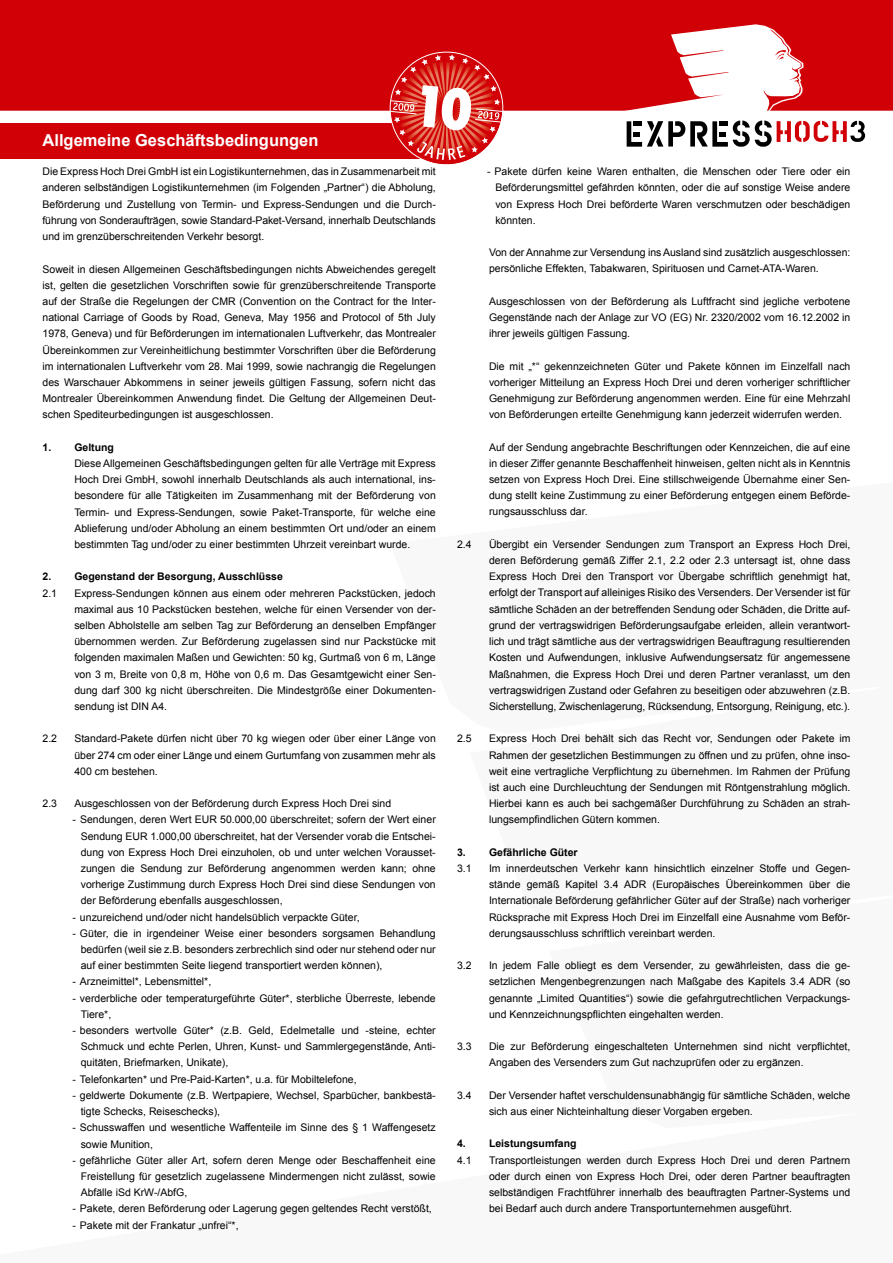
<style>
.page{position:relative;width:893px;height:1263px;background:#fff}
.page>*{position:absolute;margin:0;border:0;box-sizing:border-box;transform-origin:0 0}
.t1{font:700 16.5px "Arial";color:#fff}
.t2{font:10.5px/16.2px "Arial";color:#000;text-align:justify}
.t3{font:700 10.5px "Arial";color:#000}
</style>
<div class="page">
<div style="left:0;top:0;width:893px;height:113px;background:#d10007"></div>
<svg style="left:627px;top:121px;width:238px;height:26px"></svg>
<svg style="left:623px;top:24px;width:180px;height:87px"></svg>
<div style="left:0;top:111px;width:893px;height:5px;background:#fff"></div>
<div style="left:0;top:123px;width:436px;height:36px;background:#d10007"></div>
<svg style="left:387px;top:51px;width:119px;height:114px"></svg>
<h1 class="t1" style="left:43px;top:129px;width:277px">Allgemeine Geschäftsbedingungen</h1>
<p class="t2" style="left:43px;top:164px;width:395px">Die Express Hoch Drei GmbH ist ein Logistikunternehmen, das in Zusammenarbeit mit anderen selbständigen Logistikunternehmen (im Folgenden „Partner“) die Abholung, Beförderung und Zustellung von Termin- und Express-Sendungen und die Durch&shy;führung von Sonderaufträgen, sowie Standard-Paket-Versand, innerhalb Deutschlands und im grenzüberschreitenden Verkehr besorgt.</p>
<p class="t2" style="left:43px;top:261px;width:395px">Soweit in diesen Allgemeinen Geschäftsbedingungen nichts Abweichendes geregelt ist, gelten die gesetzlichen Vorschriften sowie für grenzüberschreitende Transporte auf der Straße die Regelungen der CMR (Convention on the Contract for the Inter&shy;national Carriage of Goods by Road, Geneva, May 1956 and Protocol of 5th July 1978, Geneva) und für Beförderungen im internationalen Luftverkehr, das Montrealer Übereinkommen zur Vereinheitlichung bestimmter Vorschriften über die Beförderung im internationalen Luftverkehr vom 28. Mai 1999, sowie nachrangig die Regelungen des Warschauer Abkommens in seiner jeweils gültigen Fassung, sofern nicht das Montrealer Übereinkommen Anwendung findet. Die Geltung der Allgemeinen Deut&shy;schen Spediteurbedingungen ist ausgeschlossen.</p>
<p class="t3" style="left:43px;top:440px;width:73px">1. Geltung</p>
<p class="t2" style="left:74px;top:455px;width:363px">Diese Allgemeinen Geschäftsbedingungen gelten für alle Verträge mit Express Hoch Drei GmbH, sowohl innerhalb Deutschlands als auch international, ins&shy;besondere für alle Tätigkeiten im Zusammenhang mit der Beförderung von Termin- und Express-Sendungen, sowie Paket-Transporte, für welche eine Ablieferung und/oder Abholung an einem bestimmten Ort und/oder an einem bestimmten Tag und/oder zu einer bestimmten Uhrzeit vereinbart wurde.</p>
<p class="t3" style="left:43px;top:570px;width:242px">2. Gegenstand der Besorgung, Ausschlüsse</p>
<p class="t2" style="left:43px;top:585px;width:16px">2.1</p>
<p class="t2" style="left:74px;top:585px;width:363px">Express-Sendungen können aus einem oder mehreren Packstücken, jedoch maximal aus 10 Packstücken bestehen, welche für einen Versender von der&shy;selben Abholstelle am selben Tag zur Beförderung an denselben Empfänger übernommen werden. Zur Beförderung zugelassen sind nur Packstücke mit folgenden maximalen Maßen und Gewichten: 50 kg, Gurtmaß von 6 m, Länge von 3 m, Breite von 0,8 m, Höhe von 0,6 m. Das Gesamtgewicht einer Sen&shy;dung darf 300 kg nicht überschreiten. Die Mindestgröße einer Dokumenten&shy;sendung ist DIN A4.</p>
<p class="t2" style="left:43px;top:731px;width:16px">2.2</p>
<p class="t2" style="left:74px;top:731px;width:363px">Standard-Pakete dürfen nicht über 70 kg wiegen oder über einer Länge von über 274 cm oder einer Länge und einem Gurtumfang von zusammen mehr als 400 cm bestehen.</p>
<p class="t2" style="left:43px;top:795px;width:16px">2.3</p>
<p class="t2" style="left:74px;top:795px;width:318px">Ausgeschlossen von der Beförderung durch Express Hoch Drei sind</p>
<p class="t2" style="left:81px;top:812px;width:357px;text-indent:-8px">- Sendungen, deren Wert EUR 50.000,00 überschreitet; sofern der Wert einer Sendung EUR 1.000,00 überschreitet, hat der Versender vorab die Entschei&shy;dung von Express Hoch Drei einzuholen, ob und unter welchen Vorausset&shy;zungen die Sendung zur Beförderung angenommen werden kann; ohne vorherige Zustimmung durch Express Hoch Drei sind diese Sendungen von der Beförderung ebenfalls ausgeschlossen,</p>
<p class="t2" style="left:72px;top:909px;width:289px">- unzureichend und/oder nicht handelsüblich verpackte Güter,</p>
<p class="t2" style="left:81px;top:925px;width:357px;text-indent:-8px">- Güter, die in irgendeiner Weise einer besonders sorgsamen Behandlung bedürfen (weil sie z.B. besonders zerbrechlich sind oder nur stehend oder nur auf einer bestimmten Seite liegend transportiert werden können),</p>
<p class="t2" style="left:72px;top:974px;width:140px">- Arzneimittel*, Lebensmittel*,</p>
<p class="t2" style="left:81px;top:990px;width:357px;text-indent:-8px">- verderbliche oder temperaturgeführte Güter*, sterbliche Überreste, lebende<br>Tiere*,</p>
<p class="t2" style="left:81px;top:1022px;width:357px;text-indent:-8px">- besonders wertvolle Güter* (z.B. Geld, Edelmetalle und -steine, echter Schmuck und echte Perlen, Uhren, Kunst- und Sammlergegenstände, Anti&shy;quitäten, Briefmarken, Unikate),</p>
<p class="t2" style="left:72px;top:1071px;width:286px">- Telefonkarten* und Pre-Paid-Karten*, u.a. für Mobiltelefone,</p>
<p class="t2" style="left:81px;top:1087px;width:357px;text-indent:-8px">- geldwerte Dokumente (z.B. Wertpapiere, Wechsel, Sparbücher, bankbestä&shy;tigte Schecks, Reiseschecks),</p>
<p class="t2" style="left:81px;top:1119px;width:357px;text-indent:-8px">- Schusswaffen und wesentliche Waffenteile im Sinne des § 1 Waffengesetz sowie Munition,</p>
<p class="t2" style="left:81px;top:1152px;width:357px;text-indent:-8px">- gefährliche Güter aller Art, sofern deren Menge oder Beschaffenheit eine Freistellung für gesetzlich zugelassene Mindermengen nicht zulässt, sowie Abfälle iSd KrW-/AbfG,</p>
<p class="t2" style="left:72px;top:1200px;width:361px">- Pakete, deren Beförderung oder Lagerung gegen geltendes Recht verstößt,</p>
<p class="t2" style="left:72px;top:1217px;width:168px">- Pakete mit der Frankatur „unfrei“*,</p>
<p class="t2" style="left:495px;top:163px;width:357px;text-indent:-8px">- Pakete dürfen keine Waren enthalten, die Menschen oder Tiere oder ein Beförderungsmittel gefährden könnten, oder die auf sonstige Weise andere von Express Hoch Drei beförderte Waren verschmutzen oder beschädigen könnten.</p>
<p class="t2" style="left:489px;top:245px;width:363px">Von der Annahme zur Versendung ins Ausland sind zusätzlich ausgeschlossen: persönliche Effekten, Tabakwaren, Spirituosen und Carnet-ATA-Waren.</p>
<p class="t2" style="left:489px;top:293px;width:363px">Ausgeschlossen von der Beförderung als Luftfracht sind jegliche verbotene Gegenstände nach der Anlage zur VO (EG) Nr. 2320/2002 vom 16.12.2002 in ihrer jeweils gültigen Fassung.</p>
<p class="t2" style="left:489px;top:358px;width:363px">Die mit „*“ gekennzeichneten Güter und Pakete können im Einzelfall nach vorheriger Mitteilung an Express Hoch Drei und deren vorheriger schriftlicher Genehmigung zur Beförderung angenommen werden. Eine für eine Mehrzahl von Beförderungen erteilte Genehmigung kann jederzeit widerrufen werden.</p>
<p class="t2" style="left:489px;top:439px;width:363px">Auf der Sendung angebrachte Beschriftungen oder Kennzeichen, die auf eine in dieser Ziffer genannte Beschaffenheit hinweisen, gelten nicht als in Kenntnis setzen von Express Hoch Drei. Eine stillschweigende Übernahme einer Sen&shy;dung stellt keine Zustimmung zu einer Beförderung entgegen einem Beförde&shy;rungsausschluss dar.</p>
<p class="t2" style="left:457px;top:536px;width:16px">2.4</p>
<p class="t2" style="left:489px;top:536px;width:363px">Übergibt ein Versender Sendungen zum Transport an Express Hoch Drei, deren Beförderung gemäß Ziffer 2.1, 2.2 oder 2.3 untersagt ist, ohne dass Express Hoch Drei den Transport vor Übergabe schriftlich genehmigt hat, erfolgt der Transport auf alleiniges Risiko des Versenders. Der Versender ist für sämtliche Schäden an der betreffenden Sendung oder Schäden, die Dritte auf&shy;grund der vertragswidrigen Beförderungsaufgabe erleiden, allein verantwort&shy;lich und trägt sämtliche aus der vertragswidrigen Beauftragung resultierenden Kosten und Aufwendungen, inklusive Aufwendungsersatz für angemessene Maßnahmen, die Express Hoch Drei und deren Partner veranlasst, um den vertragswidrigen Zustand oder Gefahren zu beseitigen oder abzuwehren (z.B.<br>Sicherstellung, Zwischenlagerung, Rücksendung, Entsorgung, Reinigung, etc.).</p>
<p class="t2" style="left:457px;top:731px;width:16px">2.5</p>
<p class="t2" style="left:489px;top:731px;width:363px">Express Hoch Drei behält sich das Recht vor, Sendungen oder Pakete im Rahmen der gesetzlichen Bestimmungen zu öffnen und zu prüfen, ohne inso&shy;weit eine vertragliche Verpflichtung zu übernehmen. Im Rahmen der Prüfung ist auch eine Durchleuchtung der Sendungen mit Röntgenstrahlung möglich.<br>Hierbei kann es auch bei sachgemäßer Durchführung zu Schäden an strah&shy;lungsempfindlichen Gütern kommen.</p>
<p class="t3" style="left:457px;top:845px;width:122px">3. Gefährliche Güter</p>
<p class="t2" style="left:457px;top:860px;width:16px">3.1</p>
<p class="t2" style="left:489px;top:860px;width:363px">Im innerdeutschen Verkehr kann hinsichtlich einzelner Stoffe und Gegen&shy;stände gemäß Kapitel 3.4 ADR (Europäisches Übereinkommen über die Internationale Beförderung gefährlicher Güter auf der Straße) nach vorheriger Rücksprache mit Express Hoch Drei im Einzelfall eine Ausnahme vom Beför&shy;derungsausschluss schriftlich vereinbart werden.</p>
<p class="t2" style="left:457px;top:957px;width:16px">3.2</p>
<p class="t2" style="left:489px;top:957px;width:363px">In jedem Falle obliegt es dem Versender, zu gewährleisten, dass die ge&shy;setzlichen Mengenbegrenzungen nach Maßgabe des Kapitels 3.4 ADR (so genannte „Limited Quantities“) sowie die gefahrgutrechtlichen Verpackungs&shy;und Kennzeichnungspflichten eingehalten werden.</p>
<p class="t2" style="left:457px;top:1038px;width:16px">3.3</p>
<p class="t2" style="left:489px;top:1038px;width:363px">Die zur Beförderung eingeschalteten Unternehmen sind nicht verpflichtet,<br>Angaben des Versenders zum Gut nachzuprüfen oder zu ergänzen.</p>
<p class="t2" style="left:457px;top:1087px;width:16px">3.4</p>
<p class="t2" style="left:489px;top:1087px;width:363px">Der Versender haftet verschuldensunabhängig für sämtliche Schäden, welche sich aus einer Nichteinhaltung dieser Vorgaben ergeben.</p>
<p class="t3" style="left:457px;top:1137px;width:121px">4. Leistungsumfang</p>
<p class="t2" style="left:457px;top:1152px;width:16px">4.1</p>
<p class="t2" style="left:489px;top:1152px;width:363px">Transportleistungen werden durch Express Hoch Drei und deren Partnern oder durch einen von Express Hoch Drei, oder deren Partner beauftragten selbständigen Frachtführer innerhalb des beauftragten Partner-Systems und bei Bedarf auch durch andere Transportunternehmen ausgeführt.</p>
</div>
